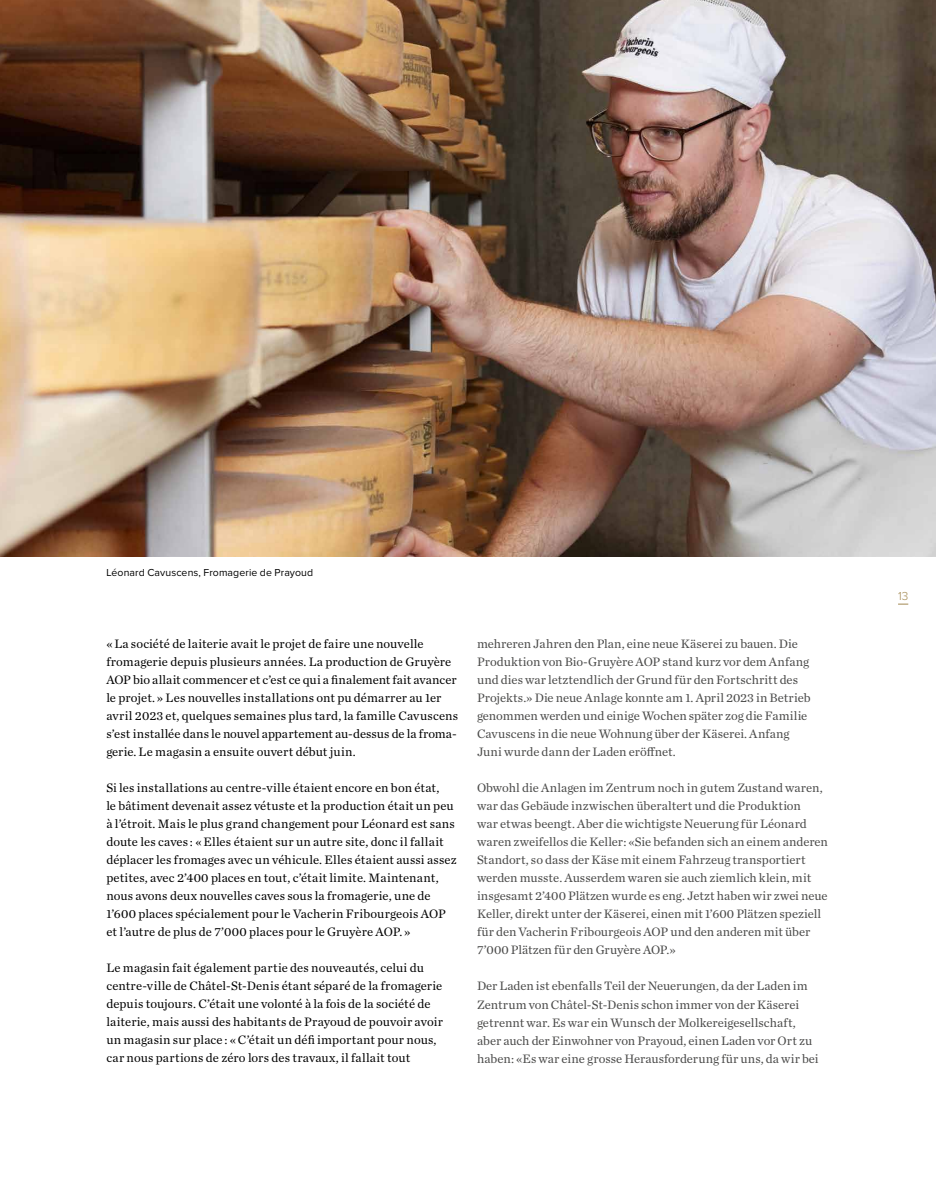
<style>
.page{position:relative;width:936px;height:1191px;background:#fff}
.page>*{position:absolute;margin:0;border:0;box-sizing:border-box;transform-origin:0 0}
.t1{font:12.75px/18px "Chronicle Text G1";letter-spacing:.01em;color:#000}
.t2{font:12.75px/18px "Chronicle Text G1";color:#4a4a49}
.t3{font:300 12px "Proxima Nova";color:#a38952}
.t4{font:10.5px "Proxima Nova";letter-spacing:.01em;color:#000}
</style>
<div class="page">
<img style="left:0;top:0;width:935px;height:556px">
<p class="t4" style="left:106px;top:568px;width:208px">Léonard Cavuscens, Fromagerie de Prayoud</p>
<p class="t1" style="left:106px;top:634px;width:353px">« La société de laiterie avait le projet de faire une nouvelle fromagerie depuis plusieurs années. La production de Gruyère AOP bio allait commencer et c’est ce qui a finalement fait avancer le projet. » Les nouvelles installations ont pu démarrer au 1er avril 2023 et, quelques semaines plus tard, la famille Cavuscens s’est installée dans le nouvel appartement au-dessus de la froma&shy;gerie. Le magasin a ensuite ouvert début juin.</p>
<p class="t1" style="left:106px;top:778px;width:352px">Si les installations au centre-ville étaient encore en bon état,<br>le bâtiment devenait assez vétuste et la production était un peu à l’étroit. Mais le plus grand changement pour Léonard est sans doute les caves : « Elles étaient sur un autre site, donc il fallait déplacer les fromages avec un véhicule. Elles étaient aussi assez petites, avec 2’400 places en tout, c’était limite. Maintenant, nous avons deux nouvelles caves sous la fromagerie, une de 1’600 places spécialement pour le Vacherin Fribourgeois AOP et l’autre de plus de 7’000 places pour le Gruyère AOP. »</p>
<p class="t1" style="left:106px;top:958px;width:338px">Le magasin fait également partie des nouveautés, celui du centre-ville de Châtel-St-Denis étant séparé de la fromagerie depuis toujours. C’était une volonté à la fois de la société de laiterie, mais aussi des habitants de Prayoud de pouvoir avoir un magasin sur place : « C’était un défi important pour nous, car nous partions de zéro lors des travaux, il fallait tout</p>
<p class="t2" style="left:477px;top:634px;width:335px">mehreren Jahren den Plan, eine neue Käserei zu bauen. Die Produktion von Bio-Gruyère AOP stand kurz vor dem Anfang und dies war letztendlich der Grund für den Fortschritt des Projekts.» Die neue Anlage konnte am 1. April 2023 in Betrieb genommen werden und einige Wochen später zog die Familie Cavuscens in die neue Wohnung über der Käserei. Anfang Juni wurde dann der Laden eröffnet.</p>
<p class="t2" style="left:477px;top:778px;width:352px">Obwohl die Anlagen im Zentrum noch in gutem Zustand waren, war das Gebäude inzwischen überaltert und die Produktion<br>war etwas beengt. Aber die wichtigste Neuerung für Léonard waren zweifellos die Keller: «Sie befanden sich an einem anderen Standort, so dass der Käse mit einem Fahrzeug transportiert werden musste. Ausserdem waren sie auch ziemlich klein, mit insgesamt 2’400 Plätzen wurde es eng. Jetzt haben wir zwei neue Keller, direkt unter der Käserei, einen mit 1’600 Plätzen speziell für den Vacherin Fribourgeois AOP und den anderen mit über 7’000 Plätzen für den Gruyère AOP.»</p>
<p class="t2" style="left:477px;top:976px;width:343px">Der Laden ist ebenfalls Teil der Neuerungen, da der Laden im Zentrum von Châtel-St-Denis schon immer von der Käserei getrennt war. Es war ein Wunsch der Molkereigesellschaft, aber auch der Einwohner von Prayoud, einen Laden vor Ort zu haben: «Es war eine grosse Herausforderung für uns, da wir bei</p>
<p class="t3" style="left:898px;top:591px;width:12px">13</p>
</div>
